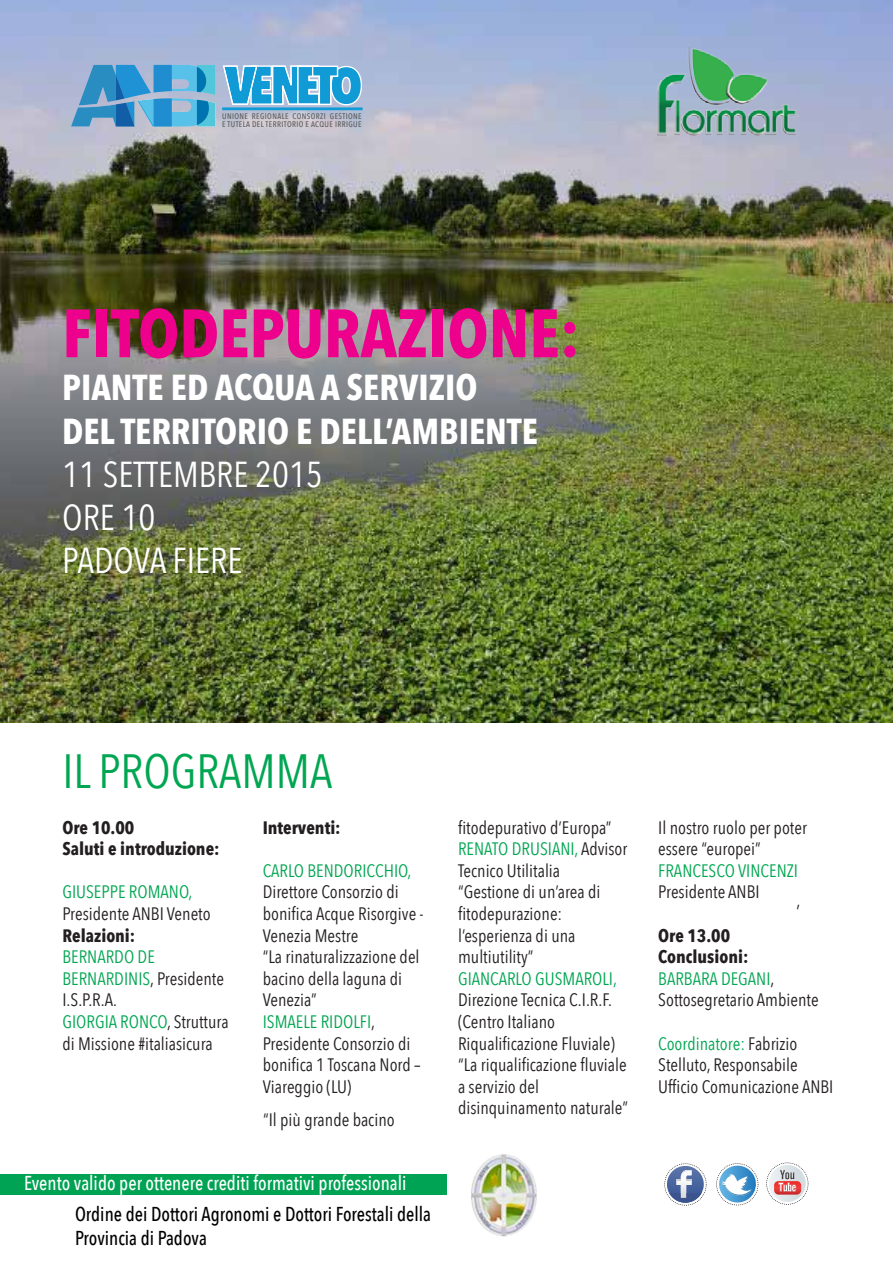
<style>
.page{position:relative;width:893px;height:1263px;background:#fff}
.page>*{position:absolute;margin:0;border:0;box-sizing:border-box;transform-origin:0 0}
.t1{font:700 67.5px "Avenir Next Condensed";color:#ec008c}
.t2{font:800 53.7px "Avenir Next Condensed";color:#109ad6}
.t3{font:48px "Avenir Next Condensed";color:#00a651}
.t4{font:700 36px/43.2px "Avenir Next Condensed";color:#fff}
.t5{font:36px/43.2px "Avenir Next Condensed";color:#fff}
.t6{font:500 20.1px/24.2px "Avenir Next Condensed";color:#000;scale:.94 1}
.t7{font:500 20.1px "Avenir Next Condensed";color:#fff;scale:.94 1}
.t8{font:18px/21.6px "Avenir Next Condensed";color:#231f20}
.t9{font:18px "Avenir Next Condensed";color:#00a651}
.t10{font:700 18px/21.6px "Avenir Next Condensed";color:#231f20}
.t11{font:500 8.1px/8.1px "Avenir Next Condensed";letter-spacing:.05em;color:#58595b}
.s1{font-size:51px}
.s2{color:#00a651}
.s3{font-weight:700}
</style>
<div class="page">
<img style="left:0;top:0;width:893px;height:722px">
<svg style="left:71px;top:65px;width:144px;height:62px;background:#59a2ce"></svg>
<svg style="left:222px;top:65px;width:141px;height:41px;background:#b1c7e0"></svg>
<hr style="left:222px;top:107px;width:141px;height:3px;background:#109ad6">
<img style="left:655px;top:32px;width:143px;height:116px">
<svg style="left:664px;top:1163px;width:42px;height:42px"></svg>
<svg style="left:716px;top:1163px;width:42px;height:42px"></svg>
<div style="left:0;top:1175px;width:446px;height:20px;background:#00a353"></div>
<svg style="left:766px;top:1162px;width:42px;height:42px"></svg>
<img style="left:471px;top:1154px;width:66px;height:83px">
<h2 class="t2" style="left:224px;top:52px;width:140px">V NET<span class="s1">O</span></h2>
<p class="t11" style="left:222px;top:112px;width:141px">UNIONE REGIONALE CONSORZI GESTIONE<br>E TUTELA DEL TERRITORIO E ACQUE IRRIGUE</p>
<h1 class="t1" style="left:62px;top:292px;width:519px">FITODEPURAZIONE:</h1>
<h3 class="t4" style="left:62px;top:366px;width:477px">PIANTE ED ACQUA A SERVIZIO<br>DEL TERRITORIO E DELL’AMBIENTE</h3>
<h3 class="t5" style="left:62px;top:451px;width:262px">11 SETTEMBRE 2015<br>ORE 10<br>PADOVA FIERE</h3>
<h3 class="t3" style="left:62px;top:730px;width:271px">IL PROGRAMMA</h3>
<p class="t10" style="left:62px;top:816px;width:159px">Ore 10.00<br>Saluti e introduzione:</p>
<p class="t9" style="left:62px;top:877px;width:131px">GIUSEPPE ROMANO,</p>
<p class="t8" style="left:62px;top:902px;width:150px">Presidente ANBI Veneto</p>
<p class="t10" style="left:62px;top:924px;width:74px">Relazioni:</p>
<p class="t8" style="left:62px;top:945px;width:168px"><span class="s2">BERNARDO DE<br>BERNARDINIS</span>, Presidente<br>I.S.P.R.A.<br><span class="s2">GIORGIA RONCO</span>, Struttura di Missione #italiasicura</p>
<p class="t10" style="left:263px;top:816px;width:79px">Interventi:</p>
<p class="t9" style="left:263px;top:855px;width:150px">CARLO BENDORICCHIO,</p>
<p class="t8" style="left:263px;top:880px;width:162px">Direttore Consorzio di bonifica Acque Risorgive -<br>Venezia Mestre<br>“La rinaturalizzazione del bacino della laguna di<br>Venezia”<br><span class="s2">ISMAELE RIDOLFI</span>,<br>Presidente Consorzio di bonifica 1 Toscana Nord –<br>Viareggio (LU)</p>
<p class="t8" style="left:263px;top:1108px;width:133px">“Il più grande bacino</p>
<p class="t7" style="left:24px;top:1171px;width:408px">Evento valido per ottenere crediti formativi professionali</p>
<p class="t6" style="left:75px;top:1202px;width:380px">Ordine dei Dottori Agronomi e Dottori Forestali della<br>Provincia di Padova</p>
<p class="t8" style="left:458px;top:816px;width:171px">fitodepurativo d’Europa”<br><span class="s2">RENATO DRUSIANI,</span> Advisor<br>Tecnico Utilitalia<br>“Gestione di un’area di fitodepurazione: l’esperienza di una multiutility”</p>
<p class="t9" style="left:458px;top:963px;width:160px">GIANCARLO GUSMAROLI,</p>
<p class="t8" style="left:458px;top:988px;width:172px">Direzione Tecnica C.I.R.F. (Centro Italiano<br>Riqualificazione Fluviale) “La riqualificazione fluviale a servizio del disinquinamento naturale”</p>
<p class="t8" style="left:658px;top:816px;width:150px">Il nostro ruolo per poter essere “europei”</p>
<p class="t9" style="left:658px;top:855px;width:141px">FRANCESCO VINCENZI</p>
<p class="t8" style="left:797px;top:889px;width:5px">,</p>
<p class="t8" style="left:658px;top:880px;width:103px">Presidente ANBI</p>
<p class="t8" style="left:658px;top:924px;width:162px"><span class="s3">Ore 13.00<br>Conclusioni:<br></span><span class="s2">BARBARA DEGANI</span>,<br>Sottosegretario Ambiente</p>
<p class="t8" style="left:658px;top:1032px;width:177px"><span class="s2">Coordinatore:</span> Fabrizio<br>Stelluto, Responsabile<br>Ufficio Comunicazione ANBI</p>
</div>
